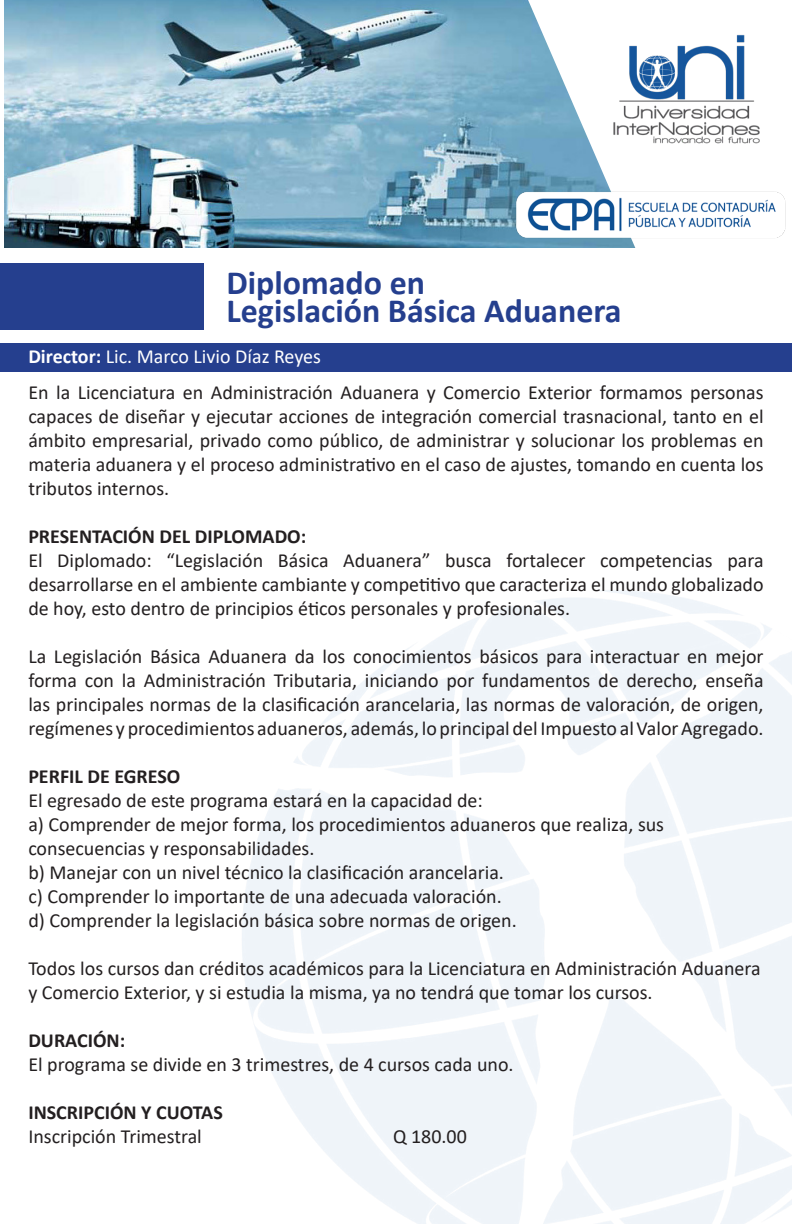
<style>
.page{position:relative;width:792px;height:1224px;background:#fff}
.page>*{position:absolute;margin:0;border:0;box-sizing:border-box;transform-origin:0 0}
.t1{font:700 34px "Calibri";color:#253f8e}
.t2{font:20px/24px "Calibri";color:#231f20;text-align:justify}
.t3{font:700 20px "Calibri";color:#231f20}
.t4{font:20px "Calibri";color:#fff}
.s1{font-weight:700}
</style>
<div class="page">
<img style="left:4px;top:0;width:524px;height:247px">
<div style="left:0;top:343px;width:792px;height:28px;background:#253f8e"></div>
<div style="left:0;top:263px;width:204px;height:66px;background:#253f8e"></div>
<svg style="left:528px;top:0;width:108px;height:248px"></svg>
<img style="left:511px;top:188px;width:275px;height:50px">
<img style="left:610px;top:13px;width:150px;height:153px">
<p class="t1" style="left:226px;top:259px;width:200px">Diplomado en</p>
<p class="t1" style="left:226px;top:287px;width:397px">Legislación Básica Aduanera</p>
<p class="t4" style="left:28px;top:343px;width:294px"><span class="s1">Director:</span> Lic. Marco Livio Díaz Reyes</p>
<p class="t2" style="left:28px;top:380px;width:737px">En la Licenciatura en Administración Aduanera y Comercio Exterior formamos personas capaces de diseñar y ejecutar acciones de integración comercial trasnacional, tanto en el ámbito empresarial, privado como público, de administrar y solucionar los problemas en materia aduanera y el proceso administrativo en el caso de ajustes, tomando en cuenta los tributos internos.</p>
<p class="t3" style="left:28px;top:522px;width:279px">PRESENTACIÓN DEL DIPLOMADO:</p>
<p class="t2" style="left:28px;top:548px;width:737px">El Diplomado: “Legislación Básica Aduanera” busca fortalecer competencias para desarrollarse en el ambiente cambiante y competitivo que caracteriza el mundo globalizado de hoy, esto dentro de principios éticos personales y profesionales.</p>
<p class="t2" style="left:28px;top:644px;width:737px">La Legislación Básica Aduanera da los conocimientos básicos para interactuar en mejor forma con la Administración Tributaria, iniciando por fundamentos de derecho, enseña las principales normas de la clasificación arancelaria, las normas de valoración, de origen, regímenes y procedimientos aduaneros, además, lo principal del Impuesto al Valor Agregado.</p>
<p class="t3" style="left:28px;top:762px;width:154px">PERFIL DE EGRESO</p>
<p class="t2" style="left:28px;top:788px;width:456px">El egresado de este programa estará en la capacidad de:</p>
<p class="t2" style="left:28px;top:812px;width:637px">a) Comprender de mejor forma, los procedimientos aduaneros que realiza, sus consecuencias y responsabilidades.</p>
<p class="t2" style="left:28px;top:860px;width:477px">b) Manejar con un nivel técnico la clasificación arancelaria.</p>
<p class="t2" style="left:28px;top:884px;width:475px">c) Comprender lo importante de una adecuada valoración.</p>
<p class="t2" style="left:28px;top:908px;width:490px">d) Comprender la legislación básica sobre normas de origen.</p>
<p class="t2" style="left:28px;top:956px;width:734px">Todos los cursos dan créditos académicos para la Licenciatura en Administración Aduanera y Comercio Exterior, y si estudia la misma, ya no tendrá que tomar los cursos.</p>
<p class="t3" style="left:28px;top:1026px;width:98px">DURACIÓN:</p>
<p class="t2" style="left:28px;top:1052px;width:487px">El programa se divide en 3 trimestres, de 4 cursos cada uno.</p>
<p class="t3" style="left:28px;top:1098px;width:196px">INSCRIPCIÓN Y CUOTAS</p>
<p class="t2" style="left:28px;top:1124px;width:175px">Inscripción Trimestral</p>
<p class="t2" style="left:393px;top:1124px;width:75px">Q 180.00</p>
</div>
